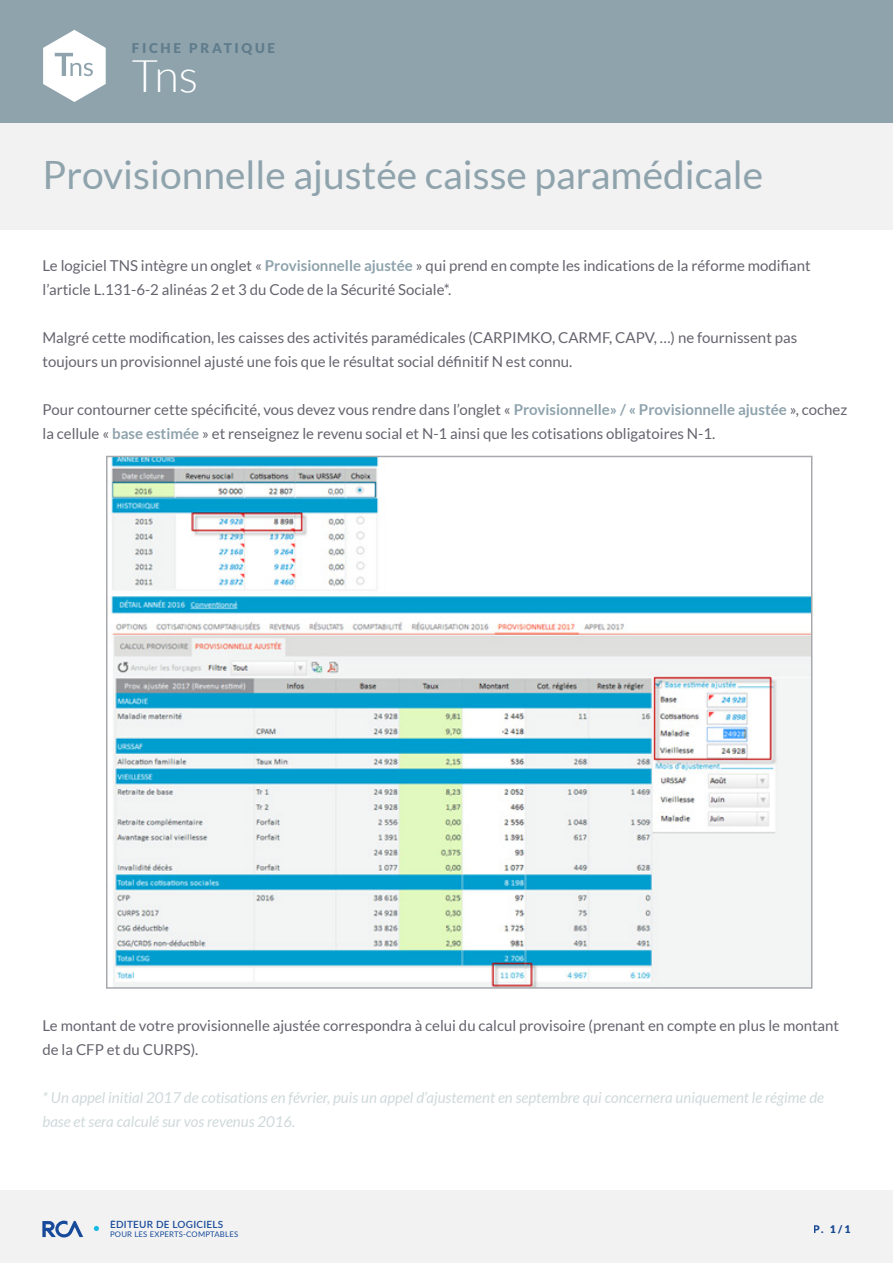
<style>
.page{position:relative;width:893px;height:1263px;background:#fff}
.page>*{position:absolute;margin:0;border:0;box-sizing:border-box;transform-origin:0 0}
.t1{font:300 45px "Lato";color:#fff}
.t2{font:39px "Lato";color:#8fa3ad}
.t3{font:15px/24px "Lato";color:#64646e}
.t4{font:italic 15px/24px "Lato";color:#cfd9db}
.t5{font:900 13.5px "Lato";letter-spacing:.2em;color:#617d8c}
.t6{font:900 10.5px "Lato";color:#174a99}
.t7{font:600 9.9px "Lato";letter-spacing:.025em;color:#174a9a}
.t8{font:7.8px "Lato";letter-spacing:.025em;color:#174a9a}
.s1{font-weight:700;color:#8fa3ad}
</style>
<div class="page">
<div style="left:0;top:0;width:893px;height:123px;background:#8fa3ad"></div>
<div style="left:0;top:123px;width:893px;height:107px;background:#f2f2f2"></div>
<div style="left:0;top:1191px;width:893px;height:72px;background:#f2f2f2"></div>
<svg style="left:43px;top:30px;width:63px;height:72px"></svg>
<svg style="left:43px;top:1220px;width:40px;height:17px"></svg>
<svg style="left:94px;top:1226px;width:5px;height:5px"></svg>
<img style="left:111px;top:459px;width:698px;height:527px">
<p class="t5" style="left:132px;top:41px;width:145px">FICHE PRATIQUE</p>
<h1 class="t1" style="left:132px;top:51px;width:68px">Tns</h1>
<p class="t2" style="left:43px;top:153px;width:722px">Provisionnelle ajustée caisse paramédicale</p>
<p class="t3" style="left:43px;top:253px;width:770px">Le logiciel TNS intègre un onglet « <span class="s1">Provisionnelle ajustée</span> » qui prend en compte les indications de la réforme modifiant l’article L.131-6-2 alinéas 2 et 3 du Code de la Sécurité Sociale*.</p>
<p class="t3" style="left:43px;top:325px;width:756px">Malgré cette modification, les caisses des activités paramédicales (CARPIMKO, CARMF, CAPV, …) ne fournissent pas toujours un provisionnel ajusté une fois que le résultat social définitif N est connu.</p>
<p class="t3" style="left:43px;top:397px;width:806px">Pour contourner cette spécificité, vous devez vous rendre dans l’onglet « <span class="s1">Provisionnelle» / « Provisionnelle ajustée</span> », cochez la cellule « <span class="s1">base estimée</span> » et renseignez le revenu social et N-1 ainsi que les cotisations obligatoires N-1.</p>
<p class="t3" style="left:43px;top:1013px;width:798px">Le montant de votre provisionnelle ajustée correspondra à celui du calcul provisoire (prenant en compte en plus le montant de la CFP et du CURPS).</p>
<p class="t4" style="left:43px;top:1085px;width:783px">* Un appel initial 2017 de cotisations en février, puis un appel d’ajustement en septembre qui concernera uniquement le régime de base et sera calculé sur vos revenus 2016.</p>
<p class="t7" style="left:110px;top:1217px;width:115px">ÉDITEUR DE LOGICIELS</p>
<p class="t8" style="left:110px;top:1229px;width:130px">POUR LES EXPERTS-COMPTABLES</p>
<p class="t6" style="left:814px;top:1223px;width:38px">P. 1/1</p>
</div>
